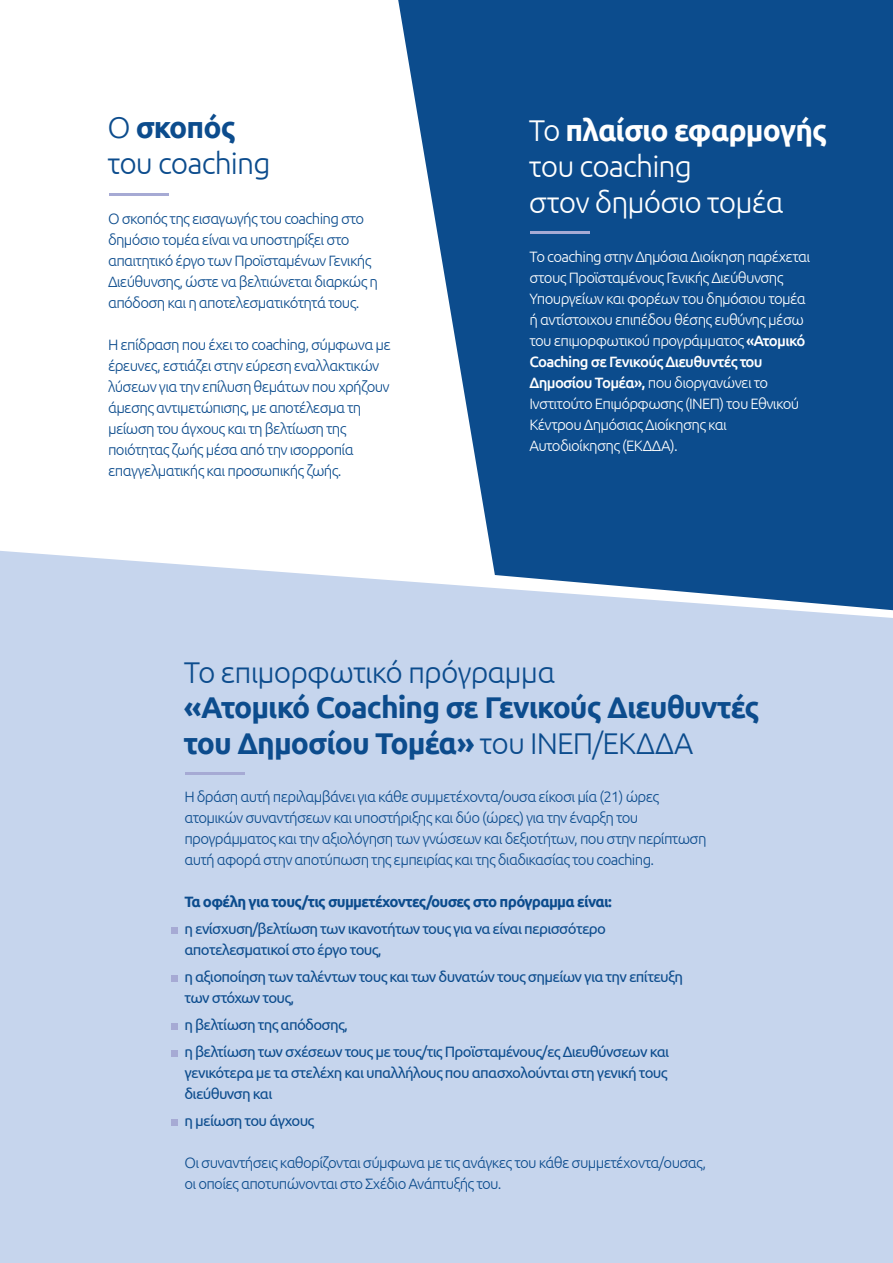
<style>
.page{position:relative;width:893px;height:1263px;background:#fff}
.page>*{position:absolute;margin:0;border:0;box-sizing:border-box;transform-origin:0 0}
.t1{font:700 30px/36px "Ubuntu";letter-spacing:-.03em;color:#0c4c8d}
.t2{font:300 30px/36px "Ubuntu";letter-spacing:-.03em;color:#fff}
.t3{font:300 30px/36px "Ubuntu";letter-spacing:-.03em;color:#0c4c8d}
.t4{font:300 15px/21px "Ubuntu";letter-spacing:-.045em;color:#0c4c8d}
.t5{font:15px/21px "Ubuntu";letter-spacing:-.045em;color:#0c4c8d}
.t6{font:300 15px/21px "Ubuntu";letter-spacing:-.045em;color:#fff}
.t7{font:700 15px "Ubuntu";letter-spacing:-.045em;color:#0c4c8d}
.s1{font-weight:700}
.s2{font-weight:500}
.s3{font-weight:300}
</style>
<div class="page">
<div style="left:0;top:551px;width:893px;height:712px;background:#c6d5ed"></div>
<svg style="left:398px;top:0;width:495px;height:610px;background:#2d649c"></svg>
<div style="left:171px;top:927px;width:7px;height:6px;background:#a6aad4"></div>
<div style="left:171px;top:1050px;width:7px;height:7px;background:#a6aad4"></div>
<div style="left:171px;top:1023px;width:7px;height:6px;background:#a6aad4"></div>
<div style="left:171px;top:975px;width:7px;height:6px;background:#a6aad4"></div>
<div style="left:171px;top:1119px;width:7px;height:6px;background:#a6aad4"></div>
<hr style="left:185px;top:772px;width:60px;height:2px;background:#a6aad4">
<hr style="left:109px;top:193px;width:60px;height:3px;background:#a6aad4">
<hr style="left:530px;top:232px;width:60px;height:2px;background:#a6aad4">
<h1 class="t3" style="left:107px;top:109px;width:165px">Ο <span class="s1">σκοπός </span>του coaching</h1>
<p class="t4" style="left:108px;top:207px;width:272px">Ο σκοπός της εισαγωγής του coaching στο δημόσιο τομέα είναι να υποστηρίξει στο απαιτητικό έργο των Προϊσταμένων Γενικής Διεύθυνσης, ώστε να βελτιώνεται διαρκώς η απόδοση και η αποτελεσματικότητά τους.</p>
<p class="t4" style="left:108px;top:333px;width:284px">Η επίδραση που έχει το coaching, σύμφωνα με έρευνες, εστιάζει στην εύρεση εναλλακτικών λύσεων για την επίλυση θεμάτων που χρήζουν άμεσης αντιμετώπισης, με αποτέλεσμα τη μείωση του άγχους και τη βελτίωση της ποιότητας ζωής μέσα από την ισορροπία επαγγελματικής και προσωπικής ζωής.</p>
<h1 class="t2" style="left:529px;top:111px;width:300px">Το <span class="s1">πλαίσιο εφαρμογής </span>του coaching<br>στον δημόσιο τομέα</h1>
<p class="t6" style="left:529px;top:246px;width:282px">To coaching στην Δημόσια Διοίκηση παρέχεται στους Προϊσταμένους Γενικής Διεύθυνσης Υπουργείων και φορέων του δημόσιου τομέα ή αντίστοιχου επιπέδου θέσης ευθύνης μέσω του επιμορφωτικού προγράμματος <span class="s2">«Ατομικό Coaching σε Γενικούς Διευθυντές του Δημοσίου Τομέα»,</span> που διοργανώνει το Ινστιτούτο Επιμόρφωσης (ΙΝΕΠ) του Εθνικού Κέντρου Δημόσιας Διοίκησης και Αυτοδιοίκησης (ΕΚΔΔΑ).</p>
<h1 class="t3" style="left:184px;top:654px;width:373px">Το επιμορφωτικό πρόγραμμα</h1>
<h1 class="t1" style="left:184px;top:689px;width:577px">«Ατομικό Coaching σε Γενικούς Διευθυντές του Δημοσίου Τομέα» <span class="s3">του ΙΝΕΠ/ΕΚΔΔΑ</span></h1>
<p class="t4" style="left:184px;top:786px;width:524px">Η δράση αυτή περιλαμβάνει για κάθε συμμετέχοντα/ουσα είκοσι μία (21) ώρες ατομικών συναντήσεων και υποστήριξης και δύο (ώρες) για την έναρξη του προγράμματος και την αξιολόγηση των γνώσεων και δεξιοτήτων, που στην περίπτωση αυτή αφορά στην αποτύπωση της εμπειρίας και της διαδικασίας του coaching.</p>
<p class="t7" style="left:184px;top:893px;width:429px">Τα οφέλη για τους/τις συμμετέχοντες/ουσες στο πρόγραμμα είναι:</p>
<p class="t5" style="left:184px;top:918px;width:423px">η ενίσχυση/βελτίωση των ικανοτήτων τους για να είναι περισσότερο αποτελεσματικοί στο έργο τους,</p>
<p class="t5" style="left:184px;top:966px;width:500px">η αξιοποίηση των ταλέντων τους και των δυνατών τους σημείων για την επίτευξη των στόχων τους,</p>
<p class="t5" style="left:184px;top:1011px;width:486px;line-height:27px">η βελτίωση της απόδοσης,<br>η βελτίωση των σχέσεων τους με τους/τις Προϊσταμένους/ες Διευθύνσεων και</p>
<p class="t5" style="left:184px;top:1062px;width:485px">γενικότερα με τα στελέχη και υπαλλήλους που απασχολούνται στη γενική τους διεύθυνση και</p>
<p class="t5" style="left:184px;top:1110px;width:131px">η μείωση του άγχους</p>
<p class="t4" style="left:184px;top:1152px;width:523px">Οι συναντήσεις καθορίζονται σύμφωνα με τις ανάγκες του κάθε συμμετέχοντα/ουσας, οι οποίες αποτυπώνονται στο Σχέδιο Ανάπτυξής του.</p>
</div>
